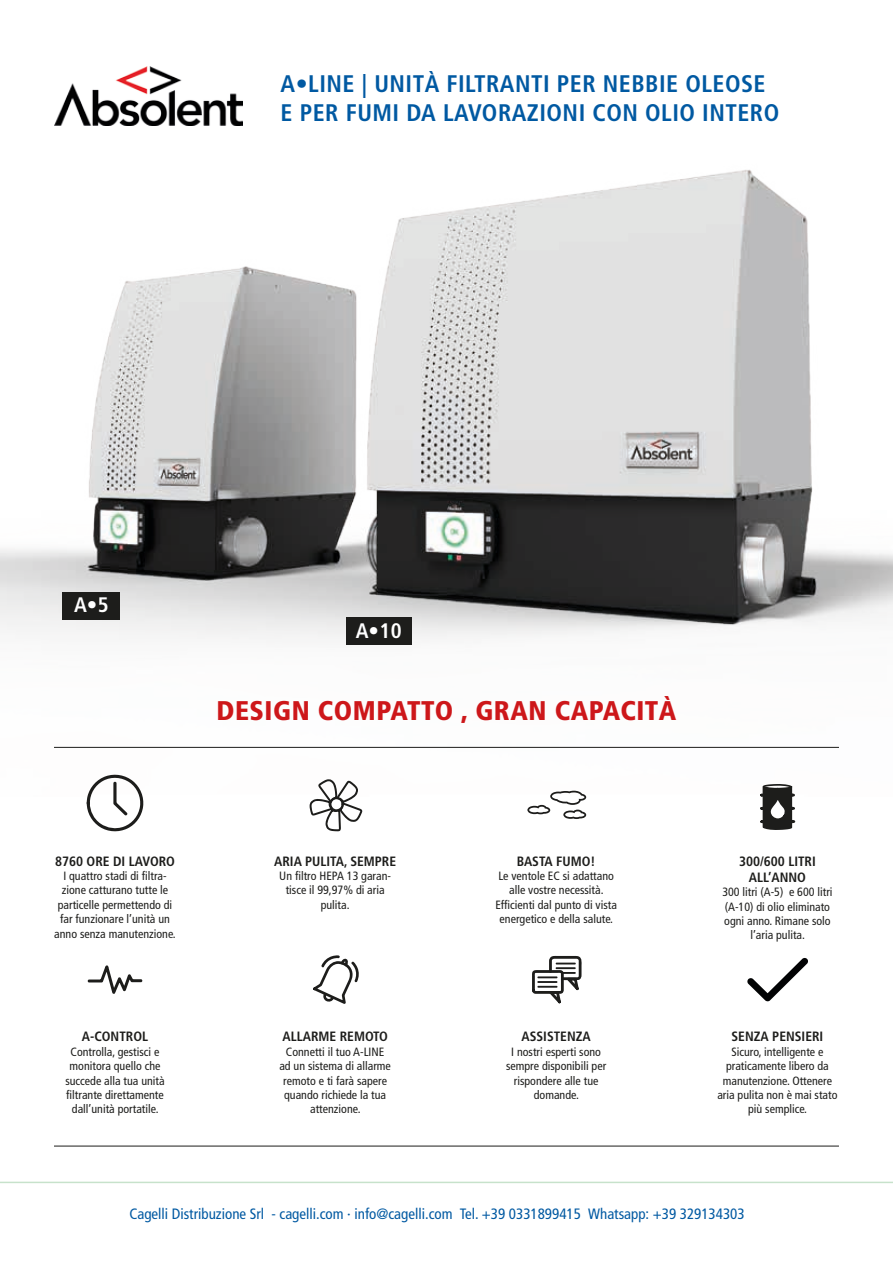
<style>
.page{position:relative;width:893px;height:1263px;background:#fff}
.page>*{position:absolute;margin:0;border:0;box-sizing:border-box;transform-origin:0 0}
.t1{font:900 condensed 27px "Frutiger";letter-spacing:.02em;color:#cd171a}
.t2{font:700 condensed 24px/28.8px "Frutiger";letter-spacing:.02em;color:#0059a2}
.t3{font:700 condensed 21px "Frutiger";color:#fff}
.t4{font:condensed 15px "Frutiger";color:#0059a2}
.t5{font:700 condensed 13.5px/16.2px "Frutiger";color:#1d1d1b;text-align:center}
.t6{font:condensed 12px/14.4px "Frutiger";color:#1d1d1b;text-align:center}
</style>
<div class="page">
<img style="left:0;top:170px;width:893px;height:621px">
<div style="left:63px;top:592px;width:57px;height:28px;background:#1d1d1b"></div>
<div style="left:346px;top:618px;width:66px;height:27px;background:#1d1d1b"></div>
<hr style="left:54px;top:747px;width:785px;height:1px;background:#1d1d1b">
<hr style="left:54px;top:1146px;width:785px;height:1px;background:#1d1d1b">
<svg style="left:87px;top:773px;width:57px;height:59px"></svg>
<svg style="left:87px;top:965px;width:56px;height:29px"></svg>
<svg style="left:310px;top:779px;width:52px;height:52px"></svg>
<svg style="left:313px;top:955px;width:46px;height:49px"></svg>
<svg style="left:527px;top:791px;width:59px;height:28px"></svg>
<svg style="left:532px;top:956px;width:50px;height:48px"></svg>
<svg style="left:760px;top:784px;width:35px;height:46px"></svg>
<svg style="left:747px;top:958px;width:61px;height:44px"></svg>
<img style="left:54px;top:66px;width:188px;height:60px">
<hr style="left:0;top:1182px;width:893px;height:1px;background:#c7e2cb">
<h2 class="t2" style="left:281px;top:69px;width:500px">A•LINE | UNITÀ FILTRANTI PER NEBBIE OLEOSE<br>E PER FUMI DA LAVORAZIONI CON OLIO INTERO</h2>
<h3 class="t3" style="left:74px;top:593px;width:36px">A•5</h3>
<h3 class="t3" style="left:356px;top:618px;width:48px">A•10</h3>
<h1 class="t1" style="left:216px;top:694px;width:461px">DESIGN COMPATTO , GRAN CAPACITÀ</h1>
<p class="t5" style="left:55px;top:853px;width:121px">8760 ORE DI LAVORO</p>
<p class="t6" style="left:54px;top:869px;width:123px">I quattro stadi di filtra&shy;zione catturano tutte le particelle permettendo di far funzionare l’unità un anno senza manutenzione.</p>
<p class="t5" style="left:82px;top:1028px;width:68px">A-CONTROL</p>
<p class="t6" style="left:65px;top:1044px;width:101px">Controlla, gestisci e monitora quello che succede alla tua unità filtrante direttamente dall’unità portatile.</p>
<p class="t5" style="left:274px;top:853px;width:124px">ARIA PULITA, SEMPRE</p>
<p class="t6" style="left:279px;top:869px;width:113px">Un filtro HEPA 13 garan&shy;tisce il 99,97% di aria pulita.</p>
<p class="t5" style="left:283px;top:1028px;width:107px">ALLARME REMOTO</p>
<p class="t6" style="left:279px;top:1044px;width:113px">Connetti il tuo A-LINE ad un sistema di allarme remoto e ti farà sapere quando richiede la tua attenzione.</p>
<p class="t5" style="left:517px;top:853px;width:80px">BASTA FUMO!</p>
<p class="t6" style="left:495px;top:869px;width:123px">Le ventole EC si adattano alle vostre necessità.<br>Efficienti dal punto di vista energetico e della salute.</p>
<p class="t5" style="left:522px;top:1028px;width:71px">ASSISTENZA</p>
<p class="t6" style="left:506px;top:1044px;width:102px">I nostri esperti sono sempre disponibili per rispondere alle tue domande.</p>
<p class="t5" style="left:739px;top:853px;width:78px">300/600 LITRI<br>ALL’ANNO</p>
<p class="t6" style="left:722px;top:885px;width:112px">300 litri (A-5) e 600 litri (A-10) di olio eliminato ogni anno. Rimane solo l’aria pulita.</p>
<p class="t5" style="left:732px;top:1028px;width:93px">SENZA PENSIERI</p>
<p class="t6" style="left:717px;top:1044px;width:122px">Sicuro, intelligente e praticamente libero da manutenzione. Ottenere aria pulita non è mai stato più semplice.</p>
<p class="t4" style="left:129px;top:1205px;width:617px">Cagelli Distribuzione Srl - cagelli.com · info@cagelli.com Tel. +39 0331899415 Whatsapp: +39 329134303</p>
</div>
